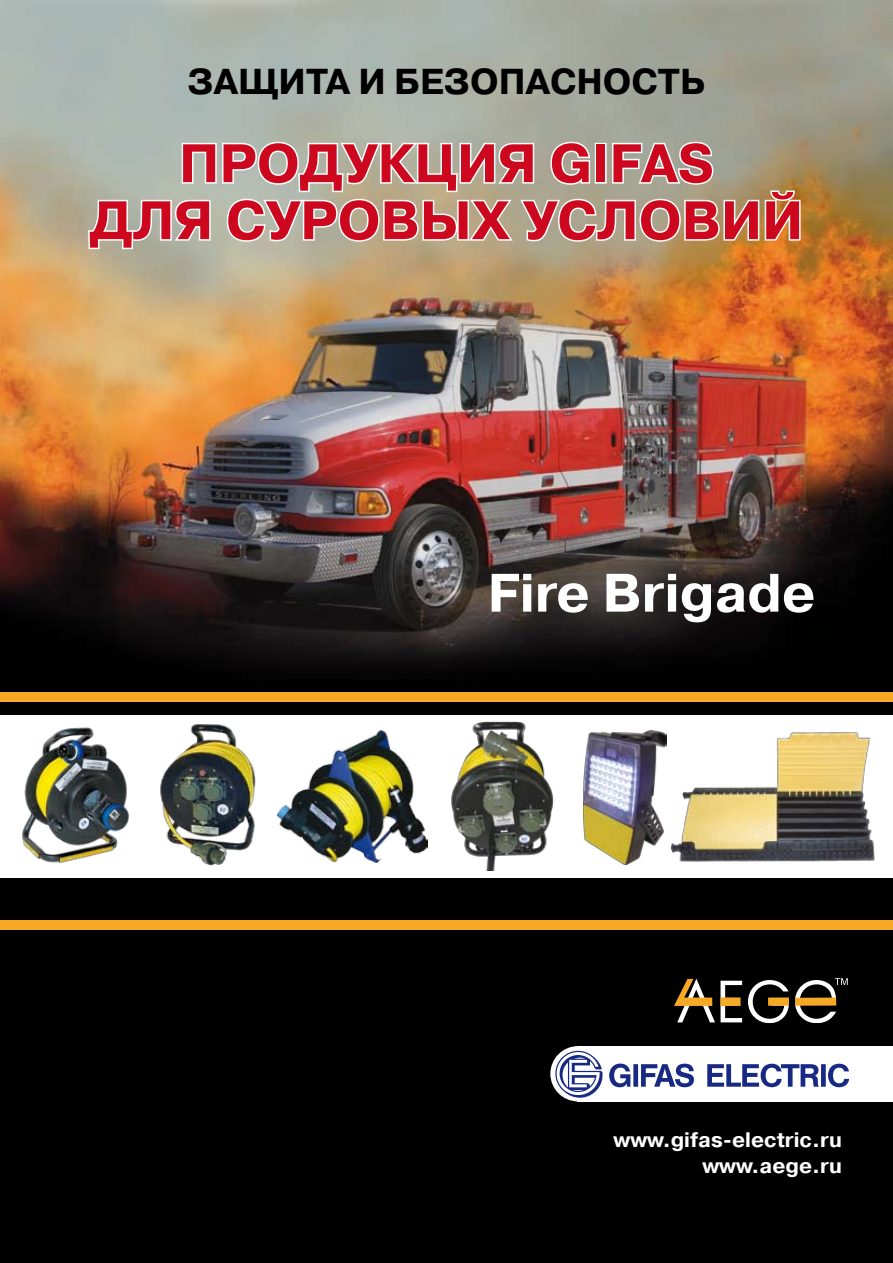
<style>
.page{position:relative;width:893px;height:1263px;background:#fff}
.page>*{position:absolute;margin:0;border:0;box-sizing:border-box;transform-origin:0 0}
.t1{font:700 54px/57px "Pragmatica C";color:#cd071e;text-align:center}
.t2{font:700 54px "Pragmatica C";color:#fff}
.t3{font:700 36px "Pragmatica C";color:#000}
.t4{font:700 21px/25.2px "Pragmatica C";color:#fff;text-align:right}
</style>
<div class="page">
<img style="left:0;top:0;width:893px;height:714px">
<div style="left:0;top:878px;width:892px;height:384px;background:#000"></div>
<img style="left:277px;top:730px;width:150px;height:132px">
<img style="left:451px;top:722px;width:104px;height:149px">
<img style="left:160px;top:724px;width:96px;height:142px">
<img style="left:584px;top:730px;width:82px;height:134px">
<svg style="left:87px;top:140px;width:715px;height:111px"></svg>
<div style="left:578px;top:1046px;width:315px;height:55px;background:#fff"></div>
<div style="left:550px;top:1046px;width:56px;height:55px;background:#fff;border-radius:50%"></div>
<svg style="left:555px;top:1051px;width:47px;height:47px"></svg>
<svg style="left:609px;top:1063px;width:240px;height:24px"></svg>
<div style="left:695px;top:1073px;width:11px;height:7px;background:#fff"></div>
<div style="left:0;top:921px;width:893px;height:9px;background:#f6a925"></div>
<svg style="left:748px;top:980px;width:41px;height:43px"></svg>
<svg style="left:674px;top:979px;width:68px;height:43px"></svg>
<div style="left:720px;top:997px;width:21px;height:9px;background:#f6a925"></div>
<div style="left:768px;top:997px;width:21px;height:9px;background:#f6a925"></div>
<svg style="left:795px;top:978px;width:53px;height:45px"></svg>
<img style="left:22px;top:727px;width:107px;height:136px">
<img style="left:671px;top:732px;width:204px;height:130px">
<div style="left:0;top:692px;width:893px;height:10px;background:#f6a925"></div>
<h2 class="t3" style="left:188px;top:61px;width:519px">ЗАЩИТА И БЕЗОПАСНОСТЬ</h2>
<h1 class="t1" style="left:90px;top:135px;width:715px">ПРОДУКЦИЯ GIFAS<br>ДЛЯ СУРОВЫХ УСЛОВИЙ</h1>
<h1 class="t2" style="left:488px;top:563px;width:329px">Fire Brigade</h1>
<p class="t4" style="left:614px;top:1128px;width:230px">www.gifas-electric.ru www.aege.ru</p>
</div>
